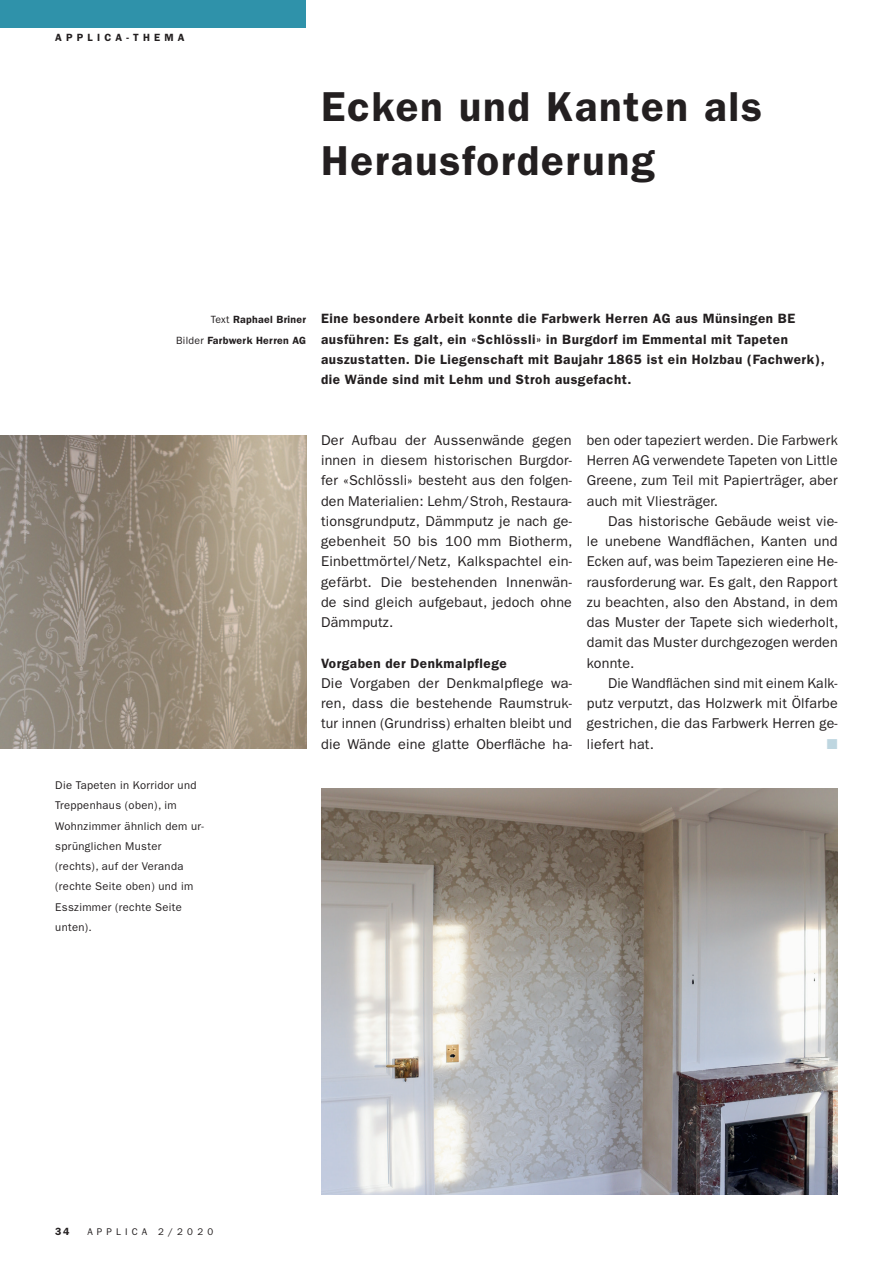
<style>
.page{position:relative;width:893px;height:1263px;background:#fff}
.page>*{position:absolute;margin:0;border:0;box-sizing:border-box;transform-origin:0 0}
.t1{font:600 42px/54px "ITC Franklin Gothic Std";letter-spacing:.04em;color:#231f20}
.t2{font:14.25px/20.2px "ITC Franklin Gothic Std";letter-spacing:.015em;color:#231f20;text-align:justify}
.t3{font:14.25px "Zapf Dingbats Std";color:#bed6e0}
.t4{font:600 13.5px/20.2px "ITC Franklin Gothic Std";letter-spacing:.04em;color:#231f20}
.t5{font:11.25px/20.2px "ITC Franklin Gothic Std";letter-spacing:.03em;color:#231f20}
.t6{font:600 10.5px/20.2px "ITC Franklin Gothic Std";letter-spacing:.03em;color:#231f20;text-align:right}
.t7{font:600 10.5px "ITC Franklin Gothic Std";letter-spacing:.4em;color:#231f20}
.t8{font:9.75px "ITC Franklin Gothic Std";letter-spacing:.42em;color:#231f20}
.s1{font-weight:400}
</style>
<div class="page">
<div style="left:0;top:0;width:306px;height:28px;background:#2f92aa"></div>
<img style="left:321px;top:789px;width:517px;height:405px">
<img style="left:0;top:436px;width:306px;height:313px">
<p class="t7" style="left:55px;top:31px;width:131px">APPLICA-THEMA</p>
<h1 class="t1" style="left:321px;top:80px;width:442px">Ecken und Kanten als<br>Herausforderung</h1>
<p class="t6" style="left:176px;top:310px;width:132px"><span class="s1">Text</span> Raphael Briner<br><span class="s1">Bilder</span> Farbwerk Herren AG</p>
<p class="t4" style="left:321px;top:309px;width:505px">Eine besondere Arbeit konnte die Farbwerk Herren AG aus Münsingen BE ausführen: Es galt, ein «Schlössli» in Burgdorf im Emmental mit Tapeten auszustatten. Die Liegenschaft mit Baujahr 1865 ist ein Holzbau (Fachwerk), die Wände sind mit Lehm und Stroh ausgefacht.</p>
<p class="t5" style="left:55px;top:775px;width:150px">Die Tapeten in Korridor und<br>Treppenhaus (oben), im<br>Wohnzimmer ähnlich dem ur&shy;sprünglichen Muster (rechts), auf der Veranda (rechte Seite oben) und im<br>Esszimmer (rechte Seite unten).</p>
<p class="t2" style="left:321px;top:430px;width:253px">Der Aufbau der Aussenwände gegen innen in diesem historischen Burgdor&shy;fer «Schlössli» besteht aus den folgen&shy;den Materialien: Lehm/Stroh, Restaura&shy;tionsgrundputz, Dämmputz je nach ge&shy;gebenheit 50 bis 100 mm Biotherm, Einbettmörtel/Netz, Kalkspachtel ein&shy;gefärbt. Die bestehenden Innenwän&shy;de sind gleich aufgebaut, jedoch ohne Dämmputz.</p>
<p class="t4" style="left:321px;top:653px;width:187px">Vorgaben der Denkmalpflege</p>
<p class="t2" style="left:321px;top:673px;width:252px">Die Vorgaben der Denkmalpflege wa&shy;ren, dass die bestehende Raumstruk&shy;tur innen (Grundriss) erhalten bleibt und die Wände eine glatte Oberfläche ha-</p>
<p class="t2" style="left:587px;top:430px;width:252px">ben oder tapeziert werden. Die Farbwerk Herren AG verwendete Tapeten von Little Greene, zum Teil mit Papierträger, aber auch mit Vliesträger.</p>
<p class="t2" style="left:587px;top:511px;width:253px;text-indent:21px">Das historische Gebäude weist vie&shy;le unebene Wandflächen, Kanten und Ecken auf, was beim Tapezieren eine He&shy;rausforderung war. Es galt, den Rapport zu beachten, also den Abstand, in dem das Muster der Tapete sich wiederholt, damit das Muster durchgezogen werden konnte.</p>
<p class="t2" style="left:587px;top:673px;width:252px;text-indent:21px">Die Wandflächen sind mit einem Kalk&shy;putz verputzt, das Holzwerk mit Ölfarbe gestrichen, die das Farbwerk Herren ge&shy;liefert hat.</p>
<p class="t3" style="left:827px;top:737px;width:12px">■</p>
<p class="t6" style="left:55px;top:1221px;width:16px">34</p>
<p class="t8" style="left:87px;top:1226px;width:127px">APPLICA 2/2020</p>
</div>
